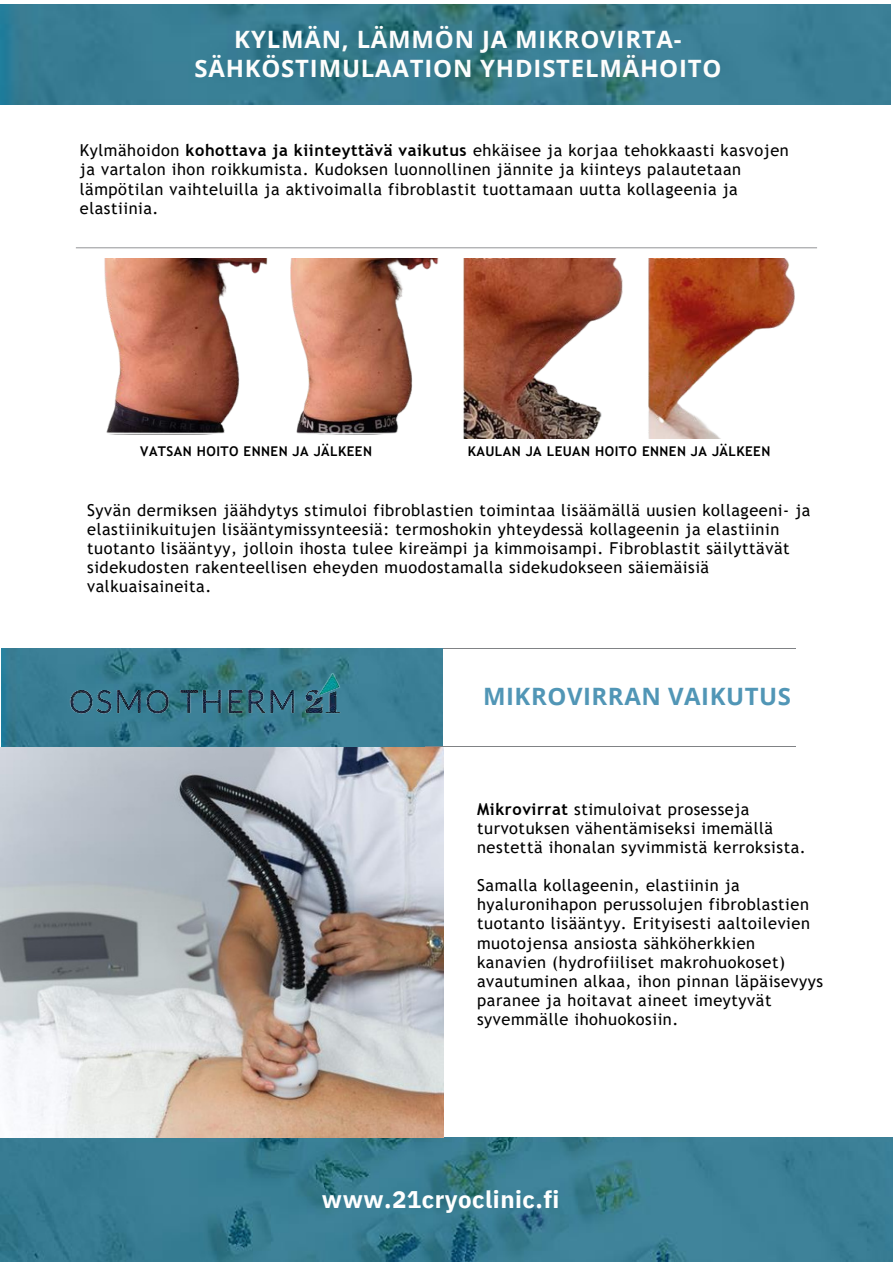
<style>
.page{position:relative;width:893px;height:1264px;background:#fff}
.page>*{position:absolute;margin:0;border:0;box-sizing:border-box;transform-origin:0 0}
.t1{font:700 24px "IBM Plex Sans";letter-spacing:.02em;color:#fff}
.t2{font:700 23.85px/29.2px "Open Sans";letter-spacing:.035em;color:#fdfdfc;text-align:center}
.t3{font:700 23.85px "Open Sans";letter-spacing:.025em;color:#5196b6}
.t4{font:16.35px/19px "Trebuchet MS";letter-spacing:.035em;color:#000}
.t5{font:700 13.5px "Trebuchet MS";letter-spacing:.035em;color:#000}
.s1{font-weight:700}
</style>
<div class="page">
<img style="left:0;top:1137px;width:892px;height:124px">
<hr style="left:76px;top:247px;width:741px;height:1px;background:#808285">
<img style="left:0;top:4px;width:890px;height:100px">
<img style="left:104px;top:259px;width:335px;height:175px">
<img style="left:463px;top:259px;width:332px;height:180px">
<hr style="left:425px;top:648px;width:370px;height:1px;background:#808285">
<img style="left:0;top:648px;width:443px;height:489px">
<hr style="left:425px;top:745px;width:370px;height:1px;background:#808285">
<img style="left:49px;top:673px;width:312px;height:55px">
<p class="t2" style="left:194px;top:24px;width:528px">KYLMÄN, LÄMMÖN JA MIKROVIRTA-<br>SÄHKÖSTIMULAATION YHDISTELMÄHOITO</p>
<p class="t4" style="left:80px;top:141px;width:710px">Kylmähoidon <span class="s1">kohottava ja kiinteyttävä vaikutus</span> ehkäisee ja korjaa tehokkaasti kasvojen ja vartalon ihon roikkumista. Kudoksen luonnollinen jännite ja kiinteys palautetaan lämpötilan vaihteluilla ja aktivoimalla fibroblastit tuottamaan uutta kollageenia ja elastiinia.</p>
<p class="t5" style="left:140px;top:444px;width:233px">VATSAN HOITO ENNEN JA JÄLKEEN</p>
<p class="t5" style="left:467px;top:444px;width:304px">KAULAN JA LEUAN HOITO ENNEN JA JÄLKEEN</p>
<p class="t4" style="left:87px;top:500px;width:724px">Syvän dermiksen jäähdytys stimuloi fibroblastien toimintaa lisäämällä uusien kollageeni- ja elastiinikuitujen lisääntymissynteesiä: termoshokin yhteydessä kollageenin ja elastiinin tuotanto lisääntyy, jolloin ihosta tulee kireämpi ja kimmoisampi. Fibroblastit säilyttävät sidekudosten rakenteellisen eheyden muodostamalla sidekudokseen säiemäisiä valkuaisaineita.</p>
<p class="t3" style="left:483px;top:679px;width:309px">MIKROVIRRAN VAIKUTUS</p>
<p class="t4" style="left:477px;top:799px;width:330px"><span class="s1">Mikrovirrat</span> stimuloivat prosesseja turvotuksen vähentämiseksi imemällä nestettä ihonalan syvimmistä kerroksista.</p>
<p class="t4" style="left:477px;top:875px;width:347px">Samalla kollageenin, elastiinin ja hyaluronihapon perussolujen fibroblastien tuotanto lisääntyy. Erityisesti aaltoilevien muotojensa ansiosta sähköherkkien kanavien (hydrofiiliset makrohuokoset) avautuminen alkaa, ihon pinnan läpäisevyys paranee ja hoitavat aineet imeytyvät syvemmälle ihohuokosiin.</p>
<p class="t1" style="left:322px;top:1183px;width:239px">www.21cryoclinic.fi</p>
</div>
